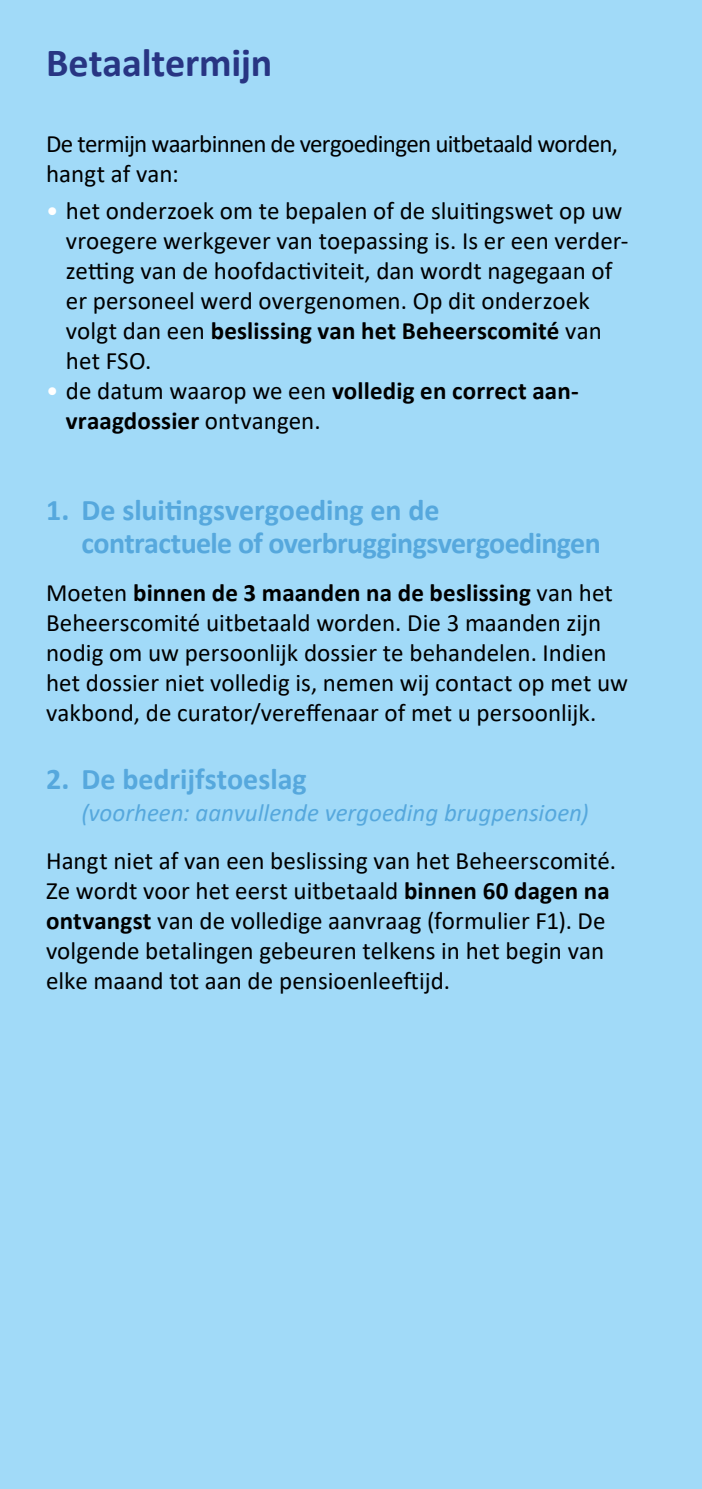
<style>
.page{position:relative;width:702px;height:1489px;background:#fff}
.page>*{position:absolute;margin:0;border:0;box-sizing:border-box;transform-origin:0 0}
.t1{font:700 40px "Calibri";letter-spacing:-.005em;color:#283583}
.t2{font:700 30px/32.5px "Calibri";letter-spacing:-.01em;color:#56a8dd}
.t3{font:25px/30px "Calibri";color:#000}
.t4{font:700 25px/30px "Calibri";letter-spacing:.005em;color:#000}
.t5{font:25px/30px "Calibri";letter-spacing:-.025em;color:#000}
.t6{font:italic 25px "Calibri";color:#56a8dd}
.s1{color:#fff}
.s2{font-weight:700}
.s3{font-weight:400;color:#fff}
.s4{font-weight:400}
</style>
<div class="page">
<div style="left:0;top:0;width:702px;height:1488px;background:#a1daf8"></div>
<h1 class="t1" style="left:46px;top:35px;width:228px">Betaaltermijn</h1>
<p class="t5" style="left:46px;top:128px;width:573px">De termijn waarbinnen de vergoedingen uitbetaald worden, hangt af van:</p>
<p class="t3" style="left:66px;top:195px;width:564px;text-indent:-20px"><span class="s1">•</span> het onderzoek om te bepalen of de sluitingswet op uw vroegere werkgever van toepassing is. Is er een verder&shy;zetting van de hoofdactiviteit, dan wordt nagegaan of er personeel werd overgenomen. Op dit onderzoek volgt dan een <span class="s2">beslissing van het Beheerscomité</span> van het FSO.</p>
<p class="t4" style="left:66px;top:376px;width:514px;text-indent:-20px"><span class="s3">•</span> <span class="s4">de datum waarop we een</span> volledig en correct aan&shy;vraagdossier <span class="s4">ontvangen.</span></p>
<p class="t2" style="left:81px;top:493px;width:520px;text-indent:-35px">1. De sluitingsvergoeding en de<br>contractuele of overbruggingsvergoedingen</p>
<p class="t3" style="left:46px;top:576px;width:583px">Moeten <span class="s2">binnen de 3 maanden na de beslissing</span> van het Beheerscomité uitbetaald worden. Die 3 maanden zijn nodig om uw persoonlijk dossier te behandelen. Indien het dossier niet volledig is, nemen wij contact op met uw vakbond, de curator/vereffenaar of met u persoonlijk.</p>
<p class="t2" style="left:46px;top:762px;width:262px">2. De bedrijfstoeslag</p>
<p class="t6" style="left:81px;top:795px;width:509px">(voorheen: aanvullende vergoeding brugpensioen)</p>
<p class="t3" style="left:46px;top:845px;width:571px">Hangt niet af van een beslissing van het Beheerscomité.<br>Ze wordt voor het eerst uitbetaald <span class="s2">binnen 60 dagen na ontvangst</span> van de volledige aanvraag (formulier F1). De volgende betalingen gebeuren telkens in het begin van elke maand tot aan de pensioenleeftijd.</p>
</div>
